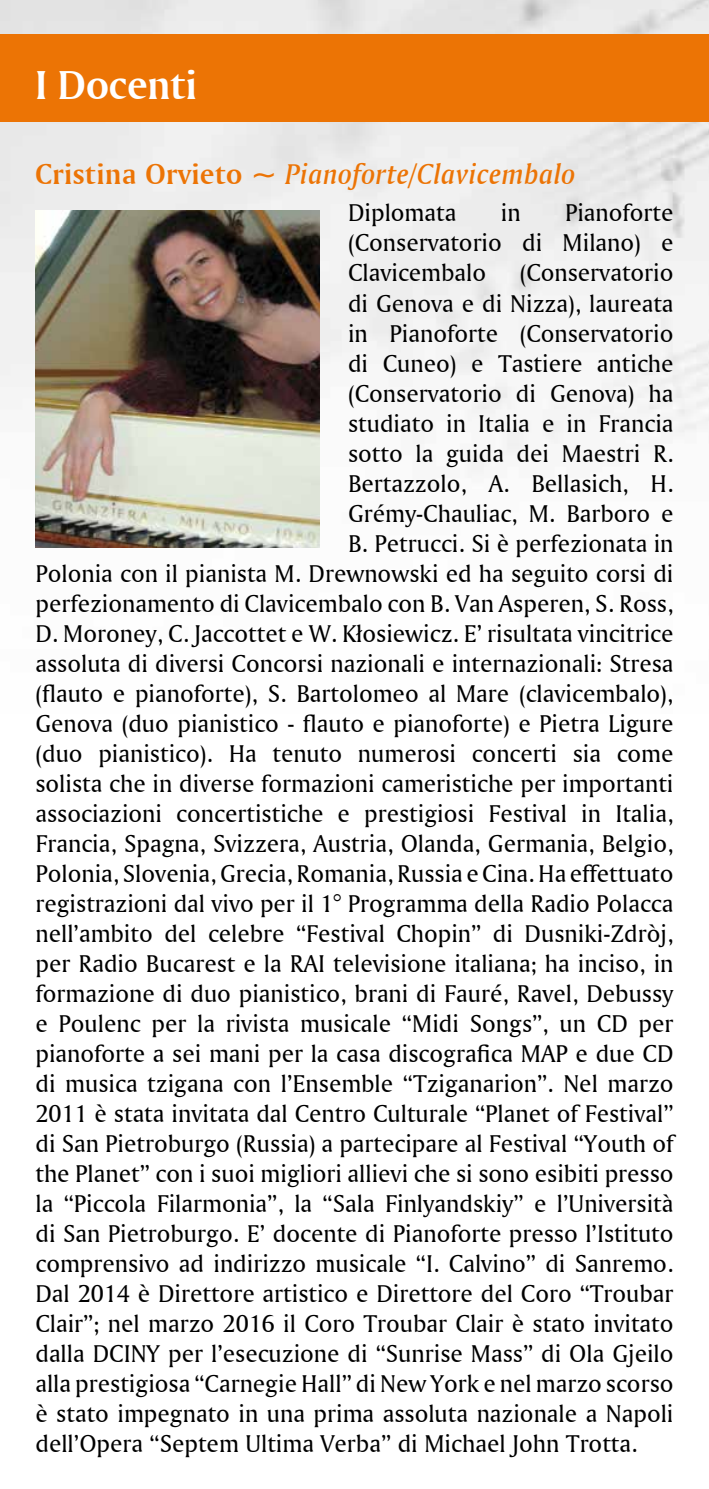
<style>
.page{position:relative;width:709px;height:1489px;background:#fff}
.page>*{position:absolute;margin:0;border:0;box-sizing:border-box;transform-origin:0 0}
.t1{font:42.5px "Amerigo BT Bold A";color:#fff}
.t2{font:30px "Amerigo BT Medium Italic A";letter-spacing:.02em;color:#ec7405}
.t3{font:25.5px/30px "Amerigo BT Roman A";color:#000;text-align:justify}
.s1{font-family:"Amerigo BT Bold A"}
</style>
<div class="page">
<img style="left:0;top:0;width:709px;height:548px">
<div style="left:0;top:34px;width:709px;height:87px;background:#ec7405"></div>
<img style="left:35px;top:210px;width:285px;height:337px">
<h1 class="t1" style="left:35px;top:59px;width:163px">I Docenti</h1>
<p class="t2" style="left:35px;top:156px;width:541px"><span class="s1">Cristina Orvieto ~</span> Pianoforte/Clavicembalo</p>
<p class="t3" style="left:348px;top:197px;width:110px">Diplomata</p>
<p class="t3" style="left:501px;top:197px;width:21px">in</p>
<p class="t3" style="left:348px;top:197px;width:327px;text-indent:217px">Pianoforte (Conservatorio di Milano) e Clavicembalo</p>
<p class="t3" style="left:519px;top:257px;width:155px">(Conservatorio</p>
<p class="t3" style="left:348px;top:287px;width:327px">di Genova e di Nizza), laureata</p>
<p class="t3" style="left:348px;top:317px;width:327px">in Pianoforte (Conservatorio</p>
<p class="t3" style="left:348px;top:347px;width:327px">di Cuneo) e Tastiere antiche</p>
<p class="t3" style="left:348px;top:377px;width:327px">(Conservatorio di Genova) ha</p>
<p class="t3" style="left:348px;top:407px;width:327px">studiato in Italia e in Francia</p>
<p class="t3" style="left:348px;top:437px;width:327px">sotto la guida dei Maestri R.</p>
<p class="t3" style="left:348px;top:467px;width:327px">Bertazzolo, A. Bellasich, H.</p>
<p class="t3" style="left:348px;top:497px;width:327px">Grémy-Chauliac, M. Barboro e</p>
<p class="t3" style="left:348px;top:527px;width:327px">B. Petrucci. Si è perfezionata in</p>
<p class="t3" style="left:35px;top:557px;width:639px">Polonia con il pianista M. Drewnowski ed ha seguito corsi di</p>
<p class="t3" style="left:35px;top:587px;width:639px">perfezionamento di Clavicembalo con B. Van Asperen, S. Ross,</p>
<p class="t3" style="left:35px;top:617px;width:639px">D. Moroney, C. Jaccottet e W. Kłosiewicz. E’ risultata vincitrice</p>
<p class="t3" style="left:35px;top:647px;width:639px">assoluta di diversi Concorsi nazionali e internazionali: Stresa</p>
<p class="t3" style="left:35px;top:677px;width:639px">(flauto e pianoforte), S. Bartolomeo al Mare (clavicembalo),</p>
<p class="t3" style="left:35px;top:707px;width:639px">Genova (duo pianistico - flauto e pianoforte) e Pietra Ligure</p>
<p class="t3" style="left:35px;top:737px;width:639px">(duo pianistico). Ha tenuto numerosi concerti sia come</p>
<p class="t3" style="left:35px;top:767px;width:639px">solista che in diverse formazioni cameristiche per importanti</p>
<p class="t3" style="left:35px;top:797px;width:639px">associazioni concertistiche e prestigiosi Festival in Italia,</p>
<p class="t3" style="left:35px;top:827px;width:639px">Francia, Spagna, Svizzera, Austria, Olanda, Germania, Belgio,</p>
<p class="t3" style="left:35px;top:857px;width:639px">Polonia, Slovenia, Grecia, Romania, Russia e Cina. Ha effettuato</p>
<p class="t3" style="left:35px;top:887px;width:639px">registrazioni dal vivo per il 1° Programma della Radio Polacca</p>
<p class="t3" style="left:35px;top:917px;width:639px">nell’ambito del celebre “Festival Chopin” di Dusniki-Zdròj,</p>
<p class="t3" style="left:35px;top:947px;width:639px">per Radio Bucarest e la RAI televisione italiana; ha inciso, in</p>
<p class="t3" style="left:35px;top:977px;width:639px">formazione di duo pianistico, brani di Fauré, Ravel, Debussy</p>
<p class="t3" style="left:35px;top:1007px;width:639px">e Poulenc per la rivista musicale “Midi Songs”, un CD per</p>
<p class="t3" style="left:35px;top:1037px;width:639px">pianoforte a sei mani per la casa discografica MAP e due CD</p>
<p class="t3" style="left:35px;top:1067px;width:639px">di musica tzigana con l’Ensemble “Tziganarion”. Nel marzo</p>
<p class="t3" style="left:35px;top:1097px;width:639px">2011 è stata invitata dal Centro Culturale “Planet of Festival”</p>
<p class="t3" style="left:35px;top:1127px;width:639px">di San Pietroburgo (Russia) a partecipare al Festival “Youth of</p>
<p class="t3" style="left:35px;top:1157px;width:639px">the Planet” con i suoi migliori allievi che si sono esibiti presso</p>
<p class="t3" style="left:35px;top:1187px;width:639px">la “Piccola Filarmonia”, la “Sala Finlyandskiy” e l’Università</p>
<p class="t3" style="left:35px;top:1217px;width:639px">di San Pietroburgo. E’ docente di Pianoforte presso l’Istituto</p>
<p class="t3" style="left:35px;top:1247px;width:639px">comprensivo ad indirizzo musicale “I. Calvino” di Sanremo.</p>
<p class="t3" style="left:35px;top:1277px;width:639px">Dal 2014 è Direttore artistico e Direttore del Coro “Troubar</p>
<p class="t3" style="left:35px;top:1307px;width:639px">Clair”; nel marzo 2016 il Coro Troubar Clair è stato invitato</p>
<p class="t3" style="left:35px;top:1337px;width:639px">dalla DCINY per l’esecuzione di “Sunrise Mass” di Ola Gjeilo</p>
<p class="t3" style="left:35px;top:1367px;width:639px">alla prestigiosa “Carnegie Hall” di New York e nel marzo scorso</p>
<p class="t3" style="left:35px;top:1397px;width:639px">è stato impegnato in una prima assoluta nazionale a Napoli</p>
<p class="t3" style="left:35px;top:1427px;width:603px">dell’Opera “Septem Ultima Verba” di Michael John Trotta.</p>
</div>
